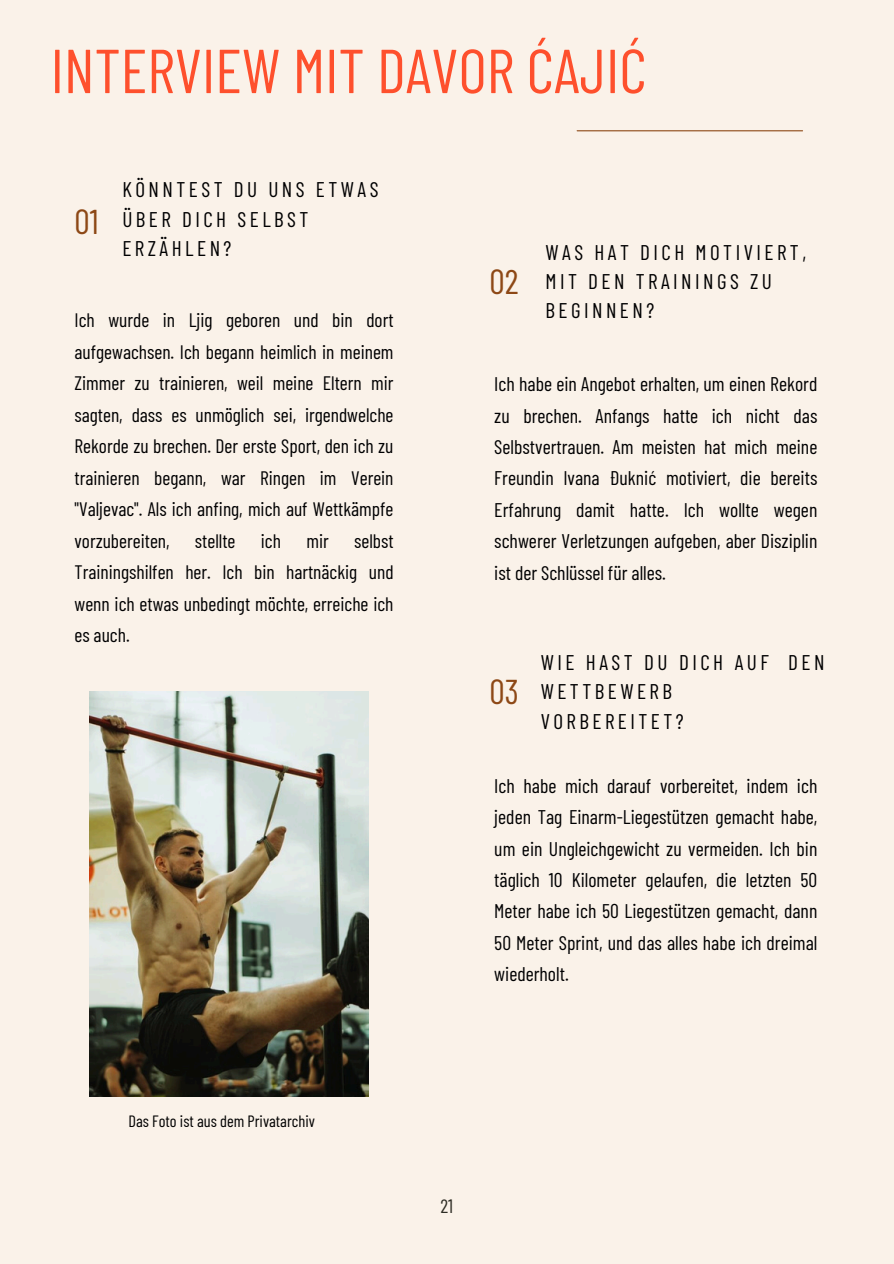
<style>
.page{position:relative;width:894px;height:1264px;background:#fff}
.page>*{position:absolute;margin:0;border:0;box-sizing:border-box;transform-origin:0 0}
.t1{font:61.95px "Barlow Condensed";color:#fe502d}
.t2{font:34.35px "Barlow Condensed";color:#8d4816}
.t3{font:21.15px/29.2px "Barlow Condensed";letter-spacing:.165em;color:#000001}
.t4{font:19.8px/31.3px "Barlow Condensed";color:#000001;text-align:justify}
.t5{font:19.5px/31.5px "Barlow Condensed";color:#000001;text-align:justify}
.t6{font:19.35px "Barlow Condensed";color:#2e2d25}
.t7{font:16.35px "Barlow Condensed";color:#000}
</style>
<div class="page">
<div style="left:0;top:0;width:893px;height:1263px;background:#faf2e9"></div>
<img style="left:89px;top:691px;width:279px;height:405px">
<hr style="left:577px;top:130px;width:225px;height:1px;background:#8d4816">
<p class="t1" style="left:51px;top:31px;width:597px">INTERVIEW MIT DAVOR ĆAJIĆ</p>
<p class="t2" style="left:74px;top:200px;width:26px">01</p>
<p class="t3" style="left:122px;top:174px;width:257px">KÖNNTEST DU UNS ETWAS<br>ÜBER DICH SELBST<br>ERZÄHLEN?</p>
<p class="t5" style="left:74px;top:304px;width:320px">Ich wurde in Ljig geboren und bin dort aufgewachsen. Ich begann heimlich in meinem Zimmer zu trainieren, weil meine Eltern mir sagten, dass es unmöglich sei, irgendwelche Rekorde zu brechen. Der erste Sport, den ich zu trainieren begann, war Ringen im Verein "Valjevac". Als ich anfing, mich auf Wettkämpfe vorzubereiten,</p>
<p class="t5" style="left:195px;top:524px;width:42px">stellte</p>
<p class="t5" style="left:261px;top:524px;width:22px">ich</p>
<p class="t5" style="left:306px;top:524px;width:24px">mir</p>
<p class="t5" style="left:74px;top:524px;width:320px;text-indent:279px">selbst Trainingshilfen her. Ich bin hartnäckig und wenn ich etwas unbedingt möchte, erreiche ich es auch.</p>
<p class="t2" style="left:489px;top:259px;width:31px">02</p>
<p class="t3" style="left:545px;top:237px;width:262px">WAS HAT DICH MOTIVIERT,<br>MIT DEN TRAININGS ZU<br>BEGINNEN?</p>
<p class="t4" style="left:494px;top:367px;width:324px">Ich habe ein Angebot erhalten, um einen Rekord zu brechen. Anfangs hatte ich nicht das Selbstvertrauen. Am meisten hat mich meine Freundin Ivana Đuknić motiviert, die bereits Erfahrung damit hatte. Ich wollte wegen schwerer Verletzungen aufgeben, aber Disziplin ist der Schlüssel für alles.</p>
<p class="t2" style="left:489px;top:669px;width:31px">03</p>
<p class="t3" style="left:540px;top:647px;width:285px">WIE HAST DU DICH AUF DEN<br>WETTBEWERB<br>VORBEREITET?</p>
<p class="t4" style="left:494px;top:769px;width:324px">Ich habe mich darauf vorbereitet, indem ich jeden Tag Einarm-Liegestützen gemacht habe, um ein Ungleichgewicht zu vermeiden. Ich bin täglich 10 Kilometer gelaufen, die letzten 50<br>Meter habe ich 50 Liegestützen gemacht, dann 50 Meter Sprint, und das alles habe ich dreimal wiederholt.</p>
<p class="t7" style="left:128px;top:1110px;width:188px">Das Foto ist aus dem Privatarchiv</p>
<p class="t6" style="left:440px;top:1193px;width:14px">21</p>
</div>
